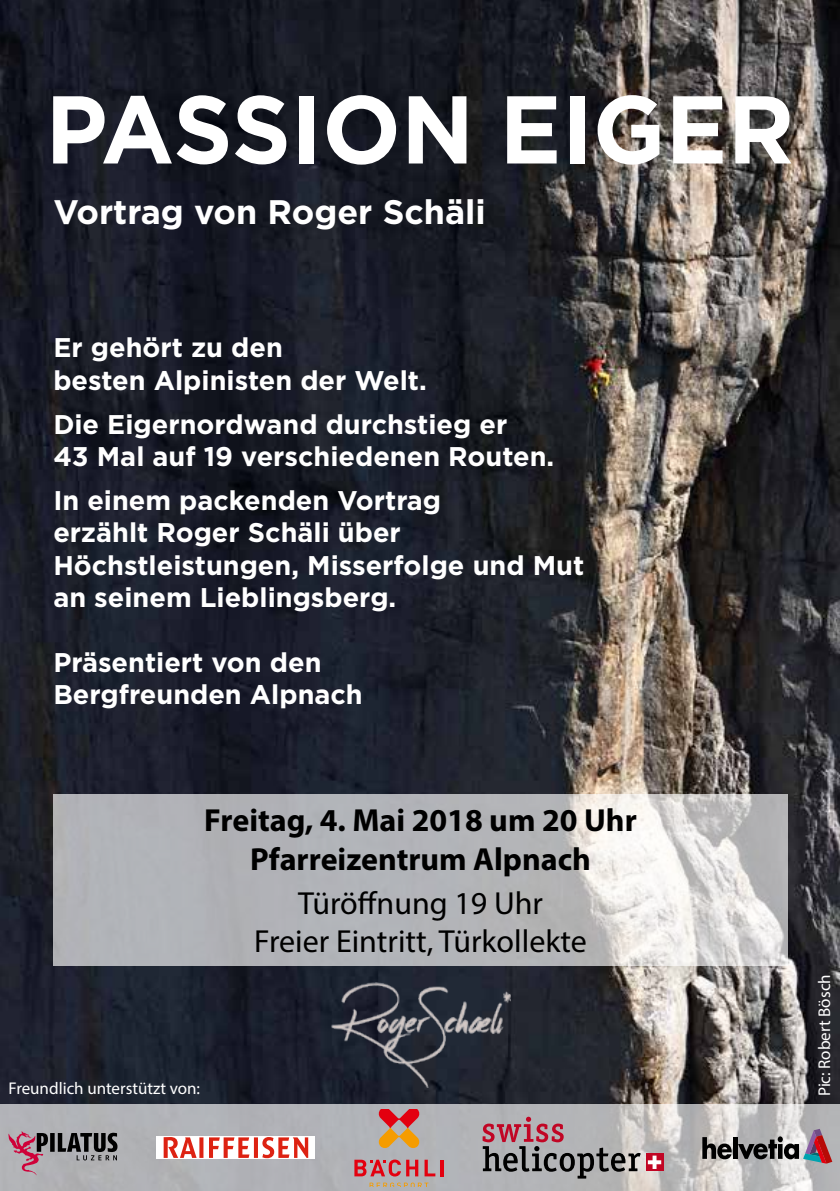
<style>
.page{position:relative;width:840px;height:1191px;background:#fff}
.page>*{position:absolute;margin:0;border:0;box-sizing:border-box;transform-origin:0 0}
.t1{font:700 96px "Gotham";color:#fff;scale:.96 1}
.t2{font:700 34px "Gotham";color:#fff}
.t3{font:700 32px/38.4px "Myriad Pro";color:#000;text-align:center}
.t4{font:32px/38.4px "Myriad Pro";color:#000;text-align:center}
.t5{font:700 27px/32.4px "Gotham";color:#fff}
.t6{font:17px "Myriad Pro";color:#fff}
</style>
<div class="page">
<img style="left:0;top:0;width:839px;height:1104px">
<svg style="left:0;top:1104px;width:839px;height:87px;background:#b7b7ba"></svg>
<svg style="left:53px;top:794px;width:734px;height:171px;background:#bdbec0"></svg>
<svg style="left:378px;top:1109px;width:41px;height:39px;background:#d27a54"></svg>
<svg style="left:369px;top:1182px;width:59px;height:4px"></svg>
<svg style="left:424px;top:1159px;width:11px;height:17px"></svg>
<hr style="left:440px;top:1159px;width:3px;height:17px;background:#e3000f">
<svg style="left:354px;top:1159px;width:64px;height:17px"></svg>
<div style="left:156px;top:1136px;width:159px;height:23px;background:#fff"></div>
<svg style="left:163px;top:1137px;width:145px;height:21px"></svg>
<svg style="left:9px;top:1131px;width:108px;height:44px;background:#908187"></svg>
<div style="left:645px;top:1153px;width:18px;height:18px;background:#c10524"></div>
<svg style="left:647px;top:1155px;width:13px;height:14px"></svg>
<svg style="left:482px;top:1116px;width:158px;height:62px;background:#9d8f92"></svg>
<svg style="left:702px;top:1137px;width:29px;height:22px"></svg>
<div style="left:732px;top:1137px;width:5px;height:21px;background:#000"></div>
<svg style="left:737px;top:1128px;width:94px;height:35px;background:#928589"></svg>
<img style="left:330px;top:982px;width:180px;height:105px">
<h1 class="t1" style="left:45px;top:66px;width:781px">Passion Eiger</h1>
<p class="t2" style="left:53px;top:190px;width:434px">Vortrag von Roger Schäli</p>
<p class="t5" style="left:53px;top:331px;width:375px">Er gehört zu den<br>besten Alpinisten der Welt.</p>
<p class="t5" style="left:53px;top:407px;width:502px">Die Eigernordwand durchstieg er<br>43 Mal auf 19 verschiedenen Routen.</p>
<p class="t5" style="left:53px;top:484px;width:532px">I n einem packenden Vortrag<br>erzählt Roger Schäli über<br>Höchstleistungen, Misserfolge und Mut an seinem Lieblingsberg.</p>
<p class="t5" style="left:53px;top:646px;width:311px">Präsentiert von den<br>Bergfreunden Alpnach</p>
<p class="t3" style="left:204px;top:800px;width:434px">Freitag, 4. Mai 2018 um 20 Uhr<br>Pfarreizentrum Alpnach</p>
<p class="t4" style="left:254px;top:883px;width:334px">Türöffnung 19 Uhr<br>Freier Eintritt, Türkollekte</p>
<p class="t6" style="left:9px;top:1078px;width:193px">Freundlich unterstützt von:</p>
<p class="t6" style="left:813px;top:1096px;width:123px;rotate:-90deg">Pic: Robert Bösch</p>
</div>
